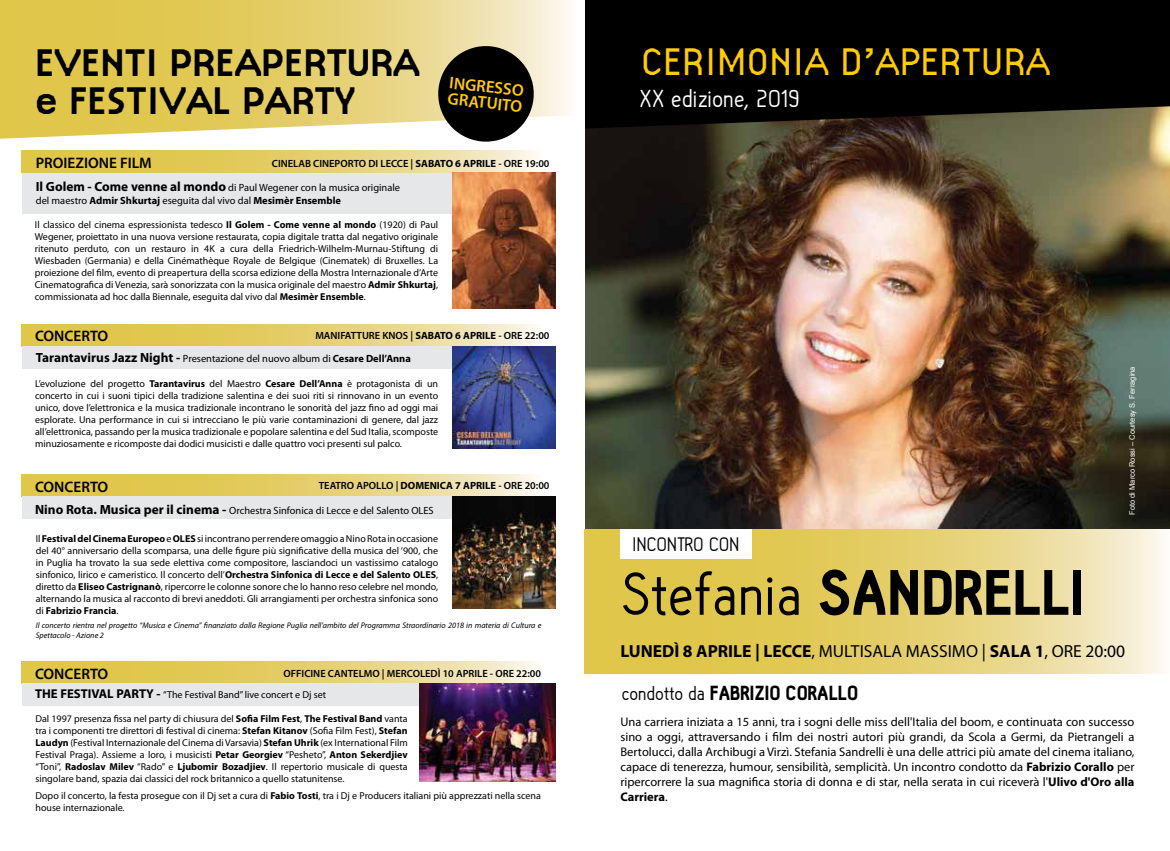
<style>
.page{position:relative;width:1170px;height:851px;background:#fff}
.page>*{position:absolute;margin:0;border:0;box-sizing:border-box;transform-origin:0 0}
.t1{font:900 62.62px "Hallosans";color:#000}
.t2{font:700 40px/37.5px "Citizen";letter-spacing:-.02em;color:#000}
.t3{font:300 40px "Citizen";letter-spacing:-.02em;color:#ffcb05}
.t4{font:25.5px "Hallo Sans";color:#fff}
.t5{font:20.38px "Hallo Sans";color:#000}
.t6{font:900 20px "Hallosans";color:#000}
.t7{font:17.5px "Myriad Pro";color:#000}
.t8{font:600 16.88px/16.2px "Myriad Pro";color:#ffcb05}
.t9{font:600 15.12px "Myriad Pro";color:#000}
.t10{font:12.5px/15px "Myriad Pro";color:#000;text-align:justify}
.t11{font:10.5px/13px "Myriad Pro";color:#000}
.t12{font:600 10.5px "Myriad Pro";color:#000}
.t13{font:10px/12px "Myriad Pro";color:#000;text-align:justify}
.t14{font:italic 8.12px/9.8px "Myriad Pro";color:#000}
.t15{font:7.5px "Arial";color:#fff}
.s1{font-weight:700}
.s2{font-weight:700;font-size:13.25px}
.s3{font-weight:700;font-size:12.75px}
.s4{font-family:"Hallo Sans";font-weight:400}
</style>
<div class="page">
<img style="left:585px;top:128px;width:584px;height:401px">
<svg style="left:0;top:0;width:569px;height:139px;background:#e6d277"></svg>
<svg style="left:585px;top:0;width:584px;height:128px;background:#080705"></svg>
<svg style="left:22px;top:150px;width:527px;height:23px;background:#e6d278"></svg>
<svg style="left:22px;top:474px;width:514px;height:22px;background:#e6d276"></svg>
<svg style="left:22px;top:324px;width:514px;height:22px;background:#e6d276"></svg>
<svg style="left:22px;top:661px;width:514px;height:22px;background:#e6d276"></svg>
<div style="left:22px;top:173px;width:527px;height:40px;background:#e6e7e8"></div>
<div style="left:22px;top:683px;width:527px;height:22px;background:#e6e7e8"></div>
<div style="left:22px;top:496px;width:527px;height:22px;background:#e6e7e8"></div>
<div style="left:22px;top:346px;width:527px;height:22px;background:#e6e7e8"></div>
<img style="left:453px;top:173px;width:102px;height:135px">
<svg style="left:585px;top:529px;width:580px;height:144px;background:#e6d279"></svg>
<div style="left:620px;top:529px;width:131px;height:29px;background:#fff"></div>
<img style="left:419px;top:683px;width:136px;height:98px">
<img style="left:453px;top:346px;width:102px;height:102px">
<img style="left:453px;top:497px;width:102px;height:111px">
<svg style="left:435px;top:44px;width:101px;height:98px;background:#434139"></svg>
<h2 class="t2" style="left:35px;top:44px;width:387px">EVENTI PREAPERTURA e FESTIVAL PARTY</h2>
<h3 class="t8" style="left:450px;top:74px;width:76px;rotate:6deg">INGRESSO<br>GRATUITO</h3>
<h3 class="t9" style="left:36px;top:153px;width:117px">PROIEZIONE FILM</h3>
<p class="t12" style="left:272px;top:157px;width:279px">CINELAB CINEPORTO DI LECCE | <span class="s1">SABATO 6 APRILE</span> - ORE 19:00</p>
<p class="t11" style="left:36px;top:180px;width:366px"><span class="s2">Il Golem - Come venne al mondo</span> di Paul Wegener con la musica originale del maestro <span class="s1">Admir Shkurtaj</span> eseguita dal vivo dal <span class="s1">Mesimèr Ensemble</span></p>
<p class="t13" style="left:35px;top:218px;width:405px">Il classico del cinema espressionista tedesco <span class="s1">Il Golem - Come venne al mondo</span> (1920) di Paul Wegener, proiettato in una nuova versione restaurata, copia digitale tratta dal negativo originale ritenuto perduto, con un restauro in 4K a cura della Friedrich-Wilhelm-Murnau-Stiftung di Wiesbaden (Germania) e della Cinémathèque Royale de Belgique (Cinematek) di Bruxelles. La proiezione del film, evento di preapertura della scorsa edizione della Mostra Internazionale d’Arte Cinematografica di Venezia, sarà sonorizzata con la musica originale del maestro <span class="s1">Admir Shkurtaj</span>, commissionata ad hoc dalla Biennale, eseguita dal vivo dal <span class="s1">Mesimèr Ensemble</span>.</p>
<h3 class="t9" style="left:35px;top:326px;width:75px">CONCERTO</h3>
<p class="t12" style="left:315px;top:329px;width:236px">MANIFATTURE KNOS | <span class="s1">SABATO 6 APRILE</span> - ORE 22:00</p>
<p class="t11" style="left:36px;top:352px;width:376px"><span class="s2">Tarantavirus Jazz Night -</span> Presentazione del nuovo album di <span class="s1">Cesare Dell’Anna</span></p>
<p class="t13" style="left:35px;top:378px;width:404px">L’evoluzione del progetto <span class="s1">Tarantavirus</span> del Maestro <span class="s1">Cesare Dell’Anna</span> è protagonista di un concerto in cui i suoni tipici della tradizione salentina e dei suoi riti si rinnovano in un evento unico, dove l’elettronica e la musica tradizionale incontrano le sonorità del jazz fino ad oggi mai esplorate. Una performance in cui si intrecciano le più varie contaminazioni di genere, dal jazz all’elettronica, passando per la musica tradizionale e popolare salentina e del Sud Italia, scomposte minuziosamente e ricomposte dai dodici musicisti e dalle quattro voci presenti sul palco.</p>
<h3 class="t9" style="left:35px;top:477px;width:75px">CONCERTO</h3>
<p class="t12" style="left:319px;top:478px;width:232px">TEATRO APOLLO | <span class="s1">DOMENICA 7 APRILE</span> - ORE 20:00</p>
<p class="t11" style="left:35px;top:503px;width:400px"><span class="s2">Nino Rota. Musica per il cinema -</span> Orchestra Sinfonica di Lecce e del Salento OLES</p>
<p class="t13" style="left:36px;top:532px;width:404px">Il <span class="s1">Festival del Cinema Europeo</span> e <span class="s1">OLES</span> si incontrano per rendere omaggio a Nino Rota in occasione del 40° anniversario della scomparsa, una delle figure più significative della musica del ‘900, che in Puglia ha trovato la sua sede elettiva come compositore, lasciandoci un vastissimo catalogo sinfonico, lirico e cameristico. Il concerto dell’<span class="s1">Orchestra Sinfonica di Lecce e del Salento OLES</span>, diretto da <span class="s1">Eliseo Castrignanò</span>, ripercorre le colonne sonore che lo hanno reso celebre nel mondo, alternando la musica al racconto di brevi aneddoti. Gli arrangiamenti per orchestra sinfonica sono di <span class="s1">Fabrizio Francia</span>.</p>
<p class="t14" style="left:36px;top:620px;width:507px">Il concerto rientra nel progetto “Musica e Cinema” finanziato dalla Regione Puglia nell’ambito del Programma Straordinario 2018 in materia di Cultura e<br>Spettacolo - Azione 2</p>
<h3 class="t9" style="left:35px;top:664px;width:75px">CONCERTO</h3>
<p class="t12" style="left:283px;top:667px;width:259px">OFFICINE CANTELMO | MERCOLEDÌ 10 APRILE - ORE 22:00</p>
<p class="t13" style="left:35px;top:688px;width:292px"><span class="s3">THE FESTIVAL PARTY -</span> “The Festival Band” live concert e Dj set</p>
<p class="t13" style="left:35px;top:712px;width:374px">Dal 1997 presenza fissa nel party di chiusura del <span class="s1">Sofia Film Fest</span>, <span class="s1">The Festival Band</span> vanta tra i componenti tre direttori di festival di cinema: <span class="s1">Stefan Kitanov</span> (Sofia Film Fest), <span class="s1">Stefan Laudyn</span> (Festival Internazionale del Cinema di Varsavia) <span class="s1">Stefan Uhrik</span> (ex International Film Festival Praga). Assieme a loro, i musicisti <span class="s1">Petar Georgiev</span> “Pesheto”, <span class="s1">Anton Sekerdjiev </span>“Toni”, <span class="s1">Radoslav Milev</span> “Rado” e <span class="s1">Ljubomir Bozadjiev</span>. Il repertorio musicale di questa singolare band, spazia dai classici del rock britannico a quello statunitense.</p>
<p class="t13" style="left:35px;top:789px;width:507px">Dopo il concerto, la festa prosegue con il Dj set a cura di <span class="s1">Fabio Tosti</span>, tra i Dj e Producers italiani più apprezzati nella scena house internazionale.</p>
<h2 class="t3" style="left:640px;top:38px;width:411px">CERIMONIA D’APERTURA</h2>
<h3 class="t4" style="left:639px;top:85px;width:161px">XX edizione, 2019</h3>
<h3 class="t5" style="left:632px;top:533px;width:108px">INCONTRO CON</h3>
<h1 class="t1" style="left:621px;top:558px;width:464px"><span class="s4">Stefania</span> SANDRELLI</h1>
<p class="t15" style="left:1126px;top:515px;width:150px;rotate:-90deg">Foto di Marco Rossi – Courtesy S. Ferragina</p>
<h3 class="t7" style="left:620px;top:639px;width:506px"><span class="s1">LUNEDÌ 8 APRILE | LECCE</span>, MULTISALA MASSIMO | <span class="s1">SALA 1</span>, ORE 20:00</h3>
<h3 class="t6" style="left:621px;top:682px;width:238px"><span class="s4">condotto da</span> FABRIZIO CORALLO</h3>
<p class="t10" style="left:620px;top:713px;width:515px">Una carriera iniziata a 15 anni, tra i sogni delle miss dell'Italia del boom, e continuata con successo sino a oggi, attraversando i film dei nostri autori più grandi, da Scola a Germi, da Pietrangeli a Bertolucci, dalla Archibugi a Virzì. Stefania Sandrelli è una delle attrici più amate del cinema italiano, capace di tenerezza, humour, sensibilità, semplicità. Un incontro condotto da <span class="s1">Fabrizio Corallo</span> per ripercorrere la sua magnifica storia di donna e di star, nella serata in cui riceverà l'<span class="s1">Ulivo d'Oro alla Carriera</span>.</p>
</div>
